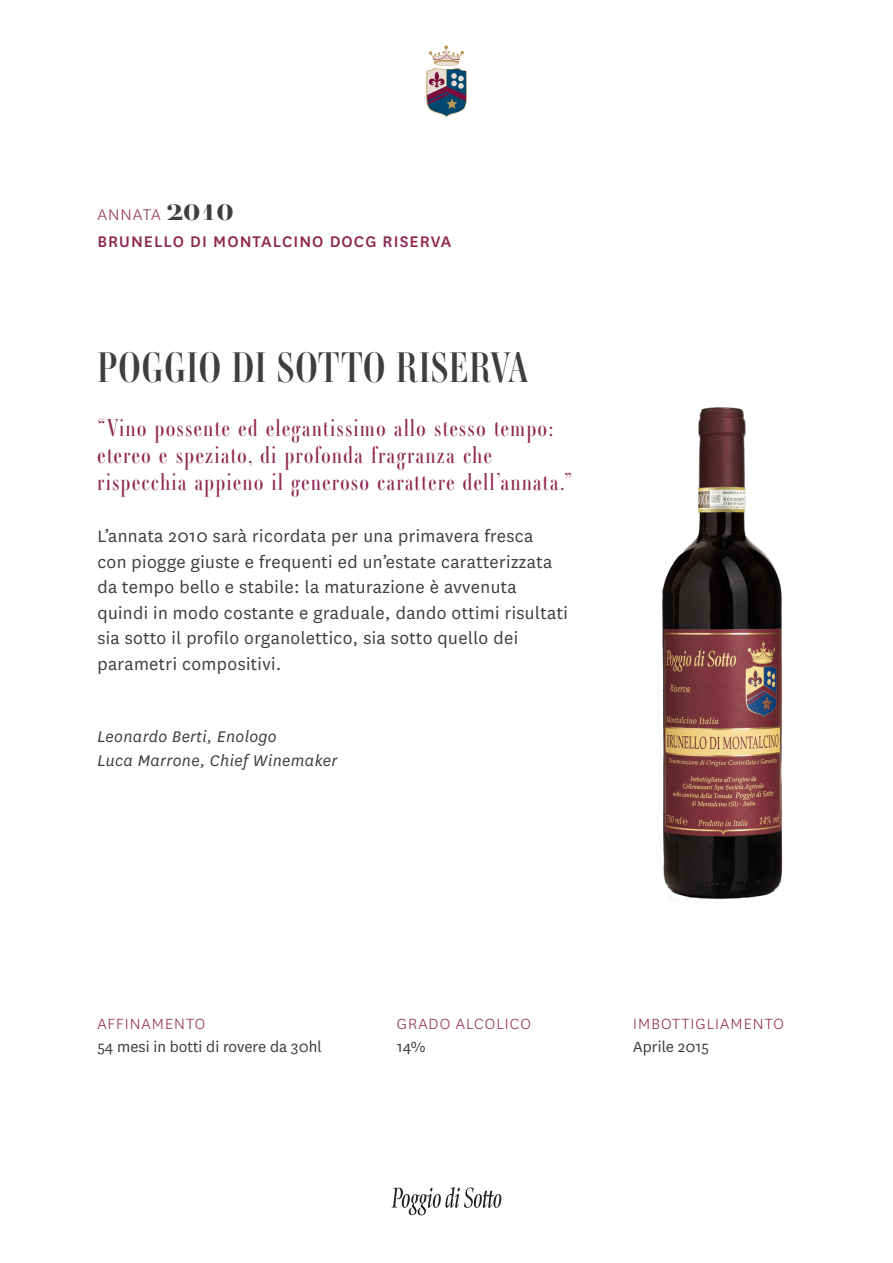
<style>
.page{position:relative;width:893px;height:1263px;background:#fff}
.page>*{position:absolute;margin:0;border:0;box-sizing:border-box;transform-origin:0 0}
.t1{font:600 42px "Ambroise Std Firmin";letter-spacing:.02em;color:#3e3e3f}
.t2{font:24px/27px "Ambroise Std Firmin";letter-spacing:.07em;color:#8f2750}
.t3{font:19.5px/25.5px "National";letter-spacing:.02em;color:#3e3e3f}
.t4{font:italic 18px "National";letter-spacing:.02em;color:#3e3e3f}
.t5{font:500 18px "National";letter-spacing:.06em;color:#8f2750}
.t6{font:300 18px "National";letter-spacing:.06em;color:#8f2750}
.t7{font:300 17.25px "National";letter-spacing:.06em;color:#8f2750}
.t8{font:17.25px "National";color:#3e3e3f}
.s1{font-family:"Ambroise Std";font-weight:700;font-size:30.6px;color:#3e3e3f}
</style>
<div class="page">
<svg style="left:392px;top:1187px;width:109px;height:28px"></svg>
<svg style="left:426px;top:46px;width:41px;height:71px"></svg>
<img style="left:662px;top:407px;width:121px;height:492px">
<p class="t6" style="left:97px;top:203px;width:138px">ANNATA <span class="s1">2010</span></p>
<p class="t5" style="left:97px;top:229px;width:355px">BRUNELLO DI MONTALCINO DOCG RISERVA</p>
<p class="t1" style="left:97px;top:341px;width:433px">POGGIO DI SOTTO RISERVA</p>
<p class="t2" style="left:97px;top:414px;width:476px">“Vino possente ed elegantissimo allo stesso tempo: etereo e speziato, di profonda fragranza che rispecchia appieno il generoso carattere dell’annata.”</p>
<p class="t3" style="left:97px;top:523px;width:472px">L’annata 2010 sarà ricordata per una primavera fresca<br>con piogge giuste e frequenti ed un’estate caratterizzata da tempo bello e stabile: la maturazione è avvenuta quindi in modo costante e graduale, dando ottimi risultati sia sotto il profilo organolettico, sia sotto quello dei parametri compositivi.</p>
<p class="t4" style="left:97px;top:725px;width:181px">Leonardo Berti, Enologo</p>
<p class="t4" style="left:97px;top:749px;width:241px">Luca Marrone, Chief Winemaker</p>
<p class="t7" style="left:97px;top:1013px;width:109px">AFFINAMENTO</p>
<p class="t8" style="left:97px;top:1035px;width:226px">54 mesi in botti di rovere da 30hl</p>
<p class="t7" style="left:397px;top:1013px;width:136px">GRADO ALCOLICO</p>
<p class="t8" style="left:397px;top:1035px;width:30px">14%</p>
<p class="t7" style="left:633px;top:1013px;width:152px">IMBOTTIGLIAMENTO</p>
<p class="t8" style="left:633px;top:1035px;width:77px">Aprile 2015</p>
</div>
